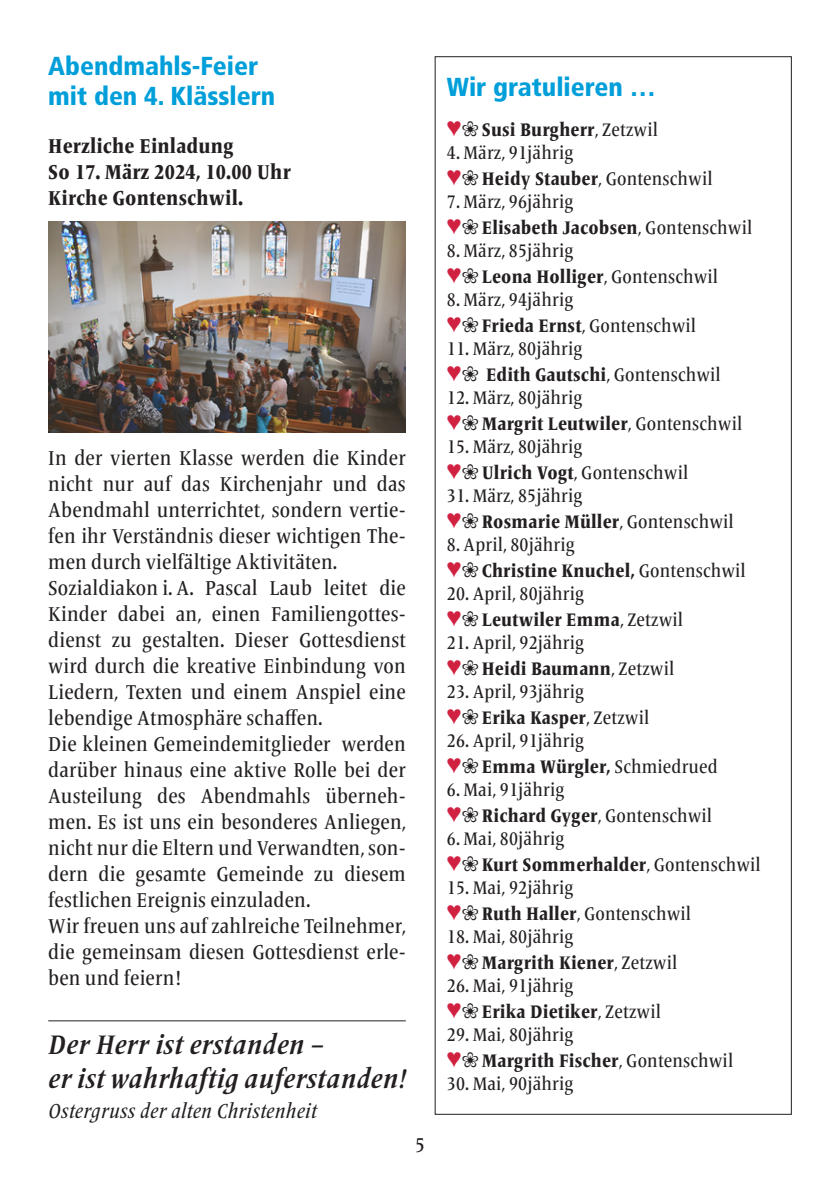
<style>
.page{position:relative;width:840px;height:1191px;background:#fff}
.page>*{position:absolute;margin:0;border:0;box-sizing:border-box;transform-origin:0 0}
.Grundtext{font:italic 700 condensed 28px "Frutiger Serif LT Pro";letter-spacing:.02em;color:#231f20}
.Titel{font:900 condensed 26px "Frutiger LT Std";color:#009fda}
.Grundtext-2{font:500 condensed 21px/26px "Frutiger Serif LT Pro";letter-spacing:.01em;color:#231f20;text-align:justify}
.Grundtext-3{font:21px "Frutiger Serif LT Pro Hvy Cn";letter-spacing:.01em;color:#231f20}
.Grundtext-4{font:italic 500 condensed 21px "Frutiger Serif LT Pro";letter-spacing:.02em;color:#231f20}
.Grundtext-5{font:500 condensed 19px "Frutiger Serif LT Pro";letter-spacing:.01em;color:#231f20}
.Grundtext-6{font:19px "Frutiger Serif LT Pro Hvy Cn";letter-spacing:.01em;color:#231f20}
.s1{color:#d12141}
.s2{font-family:"Frutiger Serif LT Pro";font-weight:500;font-stretch:condensed}
.s3{font-family:"Frutiger Serif LT Pro Hvy Cn";font-weight:400;font-stretch:normal}
</style>
<div class="page">
<img style="left:48px;top:221px;width:357px;height:211px">
<hr style="left:48px;top:1020px;width:357px;height:1px;background:#231f20">
<p class="Titel" style="left:48px;top:50px;width:211px">Abendmahls-Feier</p>
<p class="Titel" style="left:48px;top:80px;width:228px">mit den 4. Klässlern</p>
<p class="Grundtext-3" style="left:48px;top:133px;width:187px">Herzliche Einladung</p>
<p class="Grundtext-3" style="left:48px;top:159px;width:244px">So 17. März 2024, 10.00 Uhr</p>
<p class="Grundtext-3" style="left:48px;top:185px;width:196px">Kirche Gontenschwil.</p>
<p class="Grundtext-2" style="left:48px;top:445px;width:359px">In der vierten Klasse werden die Kinder nicht nur auf das Kirchenjahr und das Abendmahl unterrichtet, sondern vertie&shy;fen ihr Verständnis dieser wichtigen The&shy;men durch vielfältige Aktivitäten.</p>
<p class="Grundtext-2" style="left:48px;top:575px;width:359px">Sozialdiakon i. A. Pascal Laub leitet die Kinder dabei an, einen Familiengottes&shy;dienst zu gestalten. Dieser Gottesdienst wird durch die kreative Einbindung von Liedern, Texten und einem Anspiel eine lebendige Atmosphäre schaffen.</p>
<p class="Grundtext-2" style="left:48px;top:731px;width:359px">Die kleinen Gemeindemitglieder werden darüber hinaus eine aktive Rolle bei der Austeilung des Abendmahls überneh&shy;men. Es ist uns ein besonderes Anliegen, nicht nur die Eltern und Verwandten, son&shy;dern die gesamte Gemeinde zu diesem festlichen Ereignis einzuladen.</p>
<p class="Grundtext-2" style="left:48px;top:913px;width:359px">Wir freuen uns auf zahlreiche Teilnehmer, die gemeinsam diesen Gottesdienst erle&shy;ben und feiern!</p>
<p class="Grundtext" style="left:48px;top:1027px;width:277px">Der Herr ist erstanden –</p>
<p class="Grundtext" style="left:48px;top:1061px;width:359px">er ist wahrhaftig auferstanden!</p>
<p class="Grundtext-4" style="left:48px;top:1098px;width:270px">Ostergruss der alten Christenheit</p>
<p class="Grundtext-2" style="left:415px;top:1131px;width:11px">5</p>
<p class="Titel" style="left:446px;top:71px;width:210px">Wir gratulieren …</p>
<p class="Grundtext-6" style="left:446px;top:118px;width:212px"><span class="s1">♥</span>❀Susi Burgherr<span class="s2">, Zetzwil</span></p>
<p class="Grundtext-5" style="left:446px;top:141px;width:128px">4. März, 91jährig</p>
<p class="Grundtext-5" style="left:446px;top:167px;width:267px"><span class="s1">♥</span>❀<span class="s3">Heidy Stauber</span>, Gontenschwil</p>
<p class="Grundtext-5" style="left:446px;top:190px;width:128px">7. März, 96jährig</p>
<p class="Grundtext-6" style="left:446px;top:216px;width:306px"><span class="s1">♥</span>❀Elisabeth Jacobsen<span class="s2">, Gontenschwil</span></p>
<p class="Grundtext-5" style="left:446px;top:239px;width:128px">8. März, 85jährig</p>
<p class="Grundtext-6" style="left:446px;top:265px;width:272px"><span class="s1">♥</span>❀Leona Holliger<span class="s2">, Gontenschwil</span></p>
<p class="Grundtext-5" style="left:446px;top:288px;width:128px">8. März, 94jährig</p>
<p class="Grundtext-5" style="left:446px;top:314px;width:250px"><span class="s1">♥</span>❀<span class="s3">Frieda Ernst</span>, Gontenschwil</p>
<p class="Grundtext-5" style="left:446px;top:337px;width:137px">11. März, 80jährig</p>
<p class="Grundtext-6" style="left:446px;top:363px;width:275px"><span class="s1">♥</span>❀ Edith Gautschi<span class="s2">, Gontenschwil</span></p>
<p class="Grundtext-5" style="left:446px;top:386px;width:137px">12. März, 80jährig</p>
<p class="Grundtext-6" style="left:446px;top:412px;width:296px"><span class="s1">♥</span>❀Margrit Leutwiler<span class="s2">, Gontenschwil</span></p>
<p class="Grundtext-5" style="left:446px;top:435px;width:137px">15. März, 80jährig</p>
<p class="Grundtext-5" style="left:446px;top:461px;width:242px"><span class="s1">♥</span>❀<span class="s3">Ulrich Vogt</span>, Gontenschwil</p>
<p class="Grundtext-5" style="left:446px;top:484px;width:137px">31. März, 85jährig</p>
<p class="Grundtext-6" style="left:446px;top:510px;width:288px"><span class="s1">♥</span>❀Rosmarie Müller<span class="s2">, Gontenschwil</span></p>
<p class="Grundtext-5" style="left:446px;top:533px;width:129px">8. April, 80jährig</p>
<p class="Grundtext-6" style="left:446px;top:559px;width:300px"><span class="s1">♥</span>❀Christine Knuchel, <span class="s2">Gontenschwil</span></p>
<p class="Grundtext-5" style="left:446px;top:582px;width:139px">20. April, 80jährig</p>
<p class="Grundtext-6" style="left:446px;top:608px;width:237px"><span class="s1">♥</span>❀Leutwiler Emma<span class="s2">, Zetzwil</span></p>
<p class="Grundtext-5" style="left:446px;top:631px;width:139px">21. April, 92jährig</p>
<p class="Grundtext-6" style="left:446px;top:657px;width:228px"><span class="s1">♥</span>❀Heidi Baumann<span class="s2">, Zetzwil</span></p>
<p class="Grundtext-5" style="left:446px;top:680px;width:139px">23. April, 93jährig</p>
<p class="Grundtext-6" style="left:446px;top:706px;width:204px"><span class="s1">♥</span>❀Erika Kasper<span class="s2">, Zetzwil</span></p>
<p class="Grundtext-5" style="left:446px;top:729px;width:139px">26. April, 91jährig</p>
<p class="Grundtext-6" style="left:446px;top:755px;width:272px"><span class="s1">♥</span>❀Emma Würgler, <span class="s2">Schmiedrued</span></p>
<p class="Grundtext-5" style="left:446px;top:778px;width:119px">6. Mai, 91jährig</p>
<p class="Grundtext-5" style="left:446px;top:804px;width:266px"><span class="s1">♥</span>❀<span class="s3">Richard Gyger</span>, Gontenschwil</p>
<p class="Grundtext-5" style="left:446px;top:827px;width:119px">6. Mai, 80jährig</p>
<p class="Grundtext-6" style="left:446px;top:853px;width:315px"><span class="s1">♥</span>❀Kurt Sommerhalder<span class="s2">, Gontenschwil</span></p>
<p class="Grundtext-5" style="left:446px;top:876px;width:128px">15. Mai, 92jährig</p>
<p class="Grundtext-5" style="left:446px;top:902px;width:245px"><span class="s1">♥</span>❀<span class="s3">Ruth Haller</span>, Gontenschwil</p>
<p class="Grundtext-5" style="left:446px;top:925px;width:128px">18. Mai, 80jährig</p>
<p class="Grundtext-6" style="left:446px;top:951px;width:231px"><span class="s1">♥</span>❀Margrith Kiener<span class="s2">, Zetzwil</span></p>
<p class="Grundtext-5" style="left:446px;top:974px;width:128px">26. Mai, 91jährig</p>
<p class="Grundtext-6" style="left:446px;top:1000px;width:215px"><span class="s1">♥</span>❀Erika Dietiker<span class="s2">, Zetzwil</span></p>
<p class="Grundtext-5" style="left:446px;top:1023px;width:128px">29. Mai, 80jährig</p>
<p class="Grundtext-6" style="left:446px;top:1049px;width:287px"><span class="s1">♥</span>❀Margrith Fischer<span class="s2">, Gontenschwil</span></p>
<p class="Grundtext-5" style="left:446px;top:1072px;width:128px">30. Mai, 90jährig</p>
</div>
